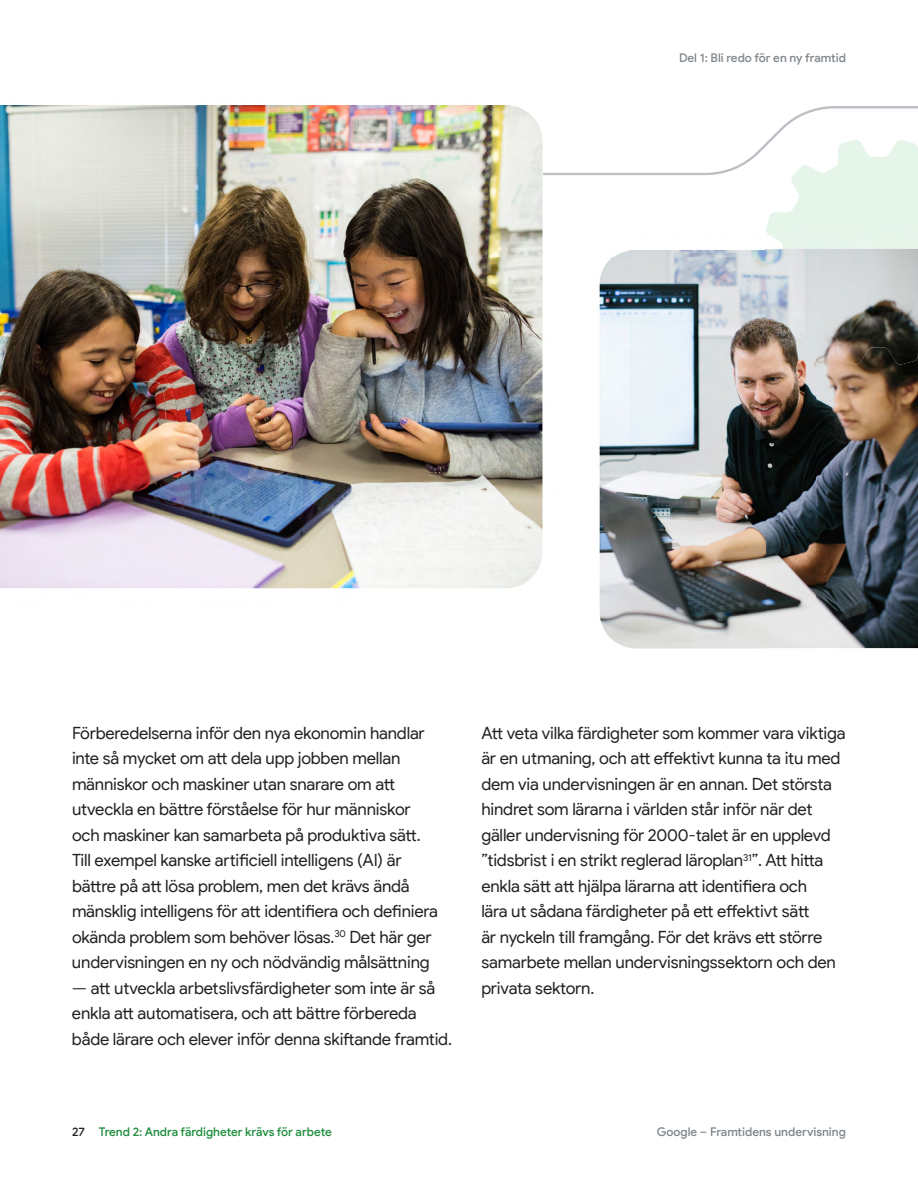
<style>
.page{position:relative;width:918px;height:1188px;background:#fff}
.page>*{position:absolute;margin:0;border:0;box-sizing:border-box;transform-origin:0 0}
.t1{font:16.8px/25.5px "Google Sans Display";letter-spacing:-.01em;color:#202124}
.t2{font:500 12px "Google Sans Display";color:#80868b}
.t3{font:500 12px "Google Sans Display";letter-spacing:-.005em;color:#1e8e3e}
.t4{font:500 12px "Google Sans Display";color:#202124}
</style>
<div class="page">
<img style="left:0;top:105px;width:765px;height:544px">
<img style="left:765px;top:249px;width:51px;height:400px">
<img style="left:816px;top:364px;width:102px;height:285px">
<img style="left:766px;top:175px;width:152px;height:189px">
<img style="left:543px;top:106px;width:375px;height:69px">
<p class="t2" style="left:679px;top:50px;width:168px">Del 1: Bli redo för en ny framtid</p>
<p class="t1" style="left:72px;top:720px;width:368px">Förberedelserna inför den nya ekonomin handlar inte så mycket om att dela upp jobben mellan människor och maskiner utan snarare om att utveckla en bättre förståelse för hur människor och maskiner kan samarbeta på produktiva sätt.<br>Till exempel kanske artificiell intelligens (AI) är bättre på att lösa problem, men det krävs ändå mänsklig intelligens för att identifiera och definiera okända problem som behöver lösas.<sup>30</sup> Det här ger undervisningen en ny och nödvändig målsättning</p>
<p class="t1" style="left:72px;top:975px;width:382px">— att utveckla arbetslivsfärdigheter som inte är så enkla att automatisera, och att bättre förbereda både lärare och elever inför denna skiftande framtid.</p>
<p class="t1" style="left:481px;top:720px;width:366px">Att veta vilka färdigheter som kommer vara viktiga är en utmaning, och att effektivt kunna ta itu med dem via undervisningen är en annan. Det största hindret som lärarna i världen står inför när det gäller undervisning för 2000-talet är en upplevd ”tidsbrist i en strikt reglerad läroplan<sup>31</sup>”. Att hitta enkla sätt att hjälpa lärarna att identifiera och<br>lära ut sådana färdigheter på ett effektivt sätt<br>är nyckeln till framgång. För det krävs ett större samarbete mellan undervisningssektorn och den privata sektorn.</p>
<p class="t4" style="left:72px;top:1124px;width:14px">27</p>
<p class="t3" style="left:99px;top:1124px;width:235px">Trend 2: Andra färdigheter krävs för arbete</p>
<p class="t2" style="left:657px;top:1124px;width:191px">Google – Framtidens undervisning</p>
</div>
